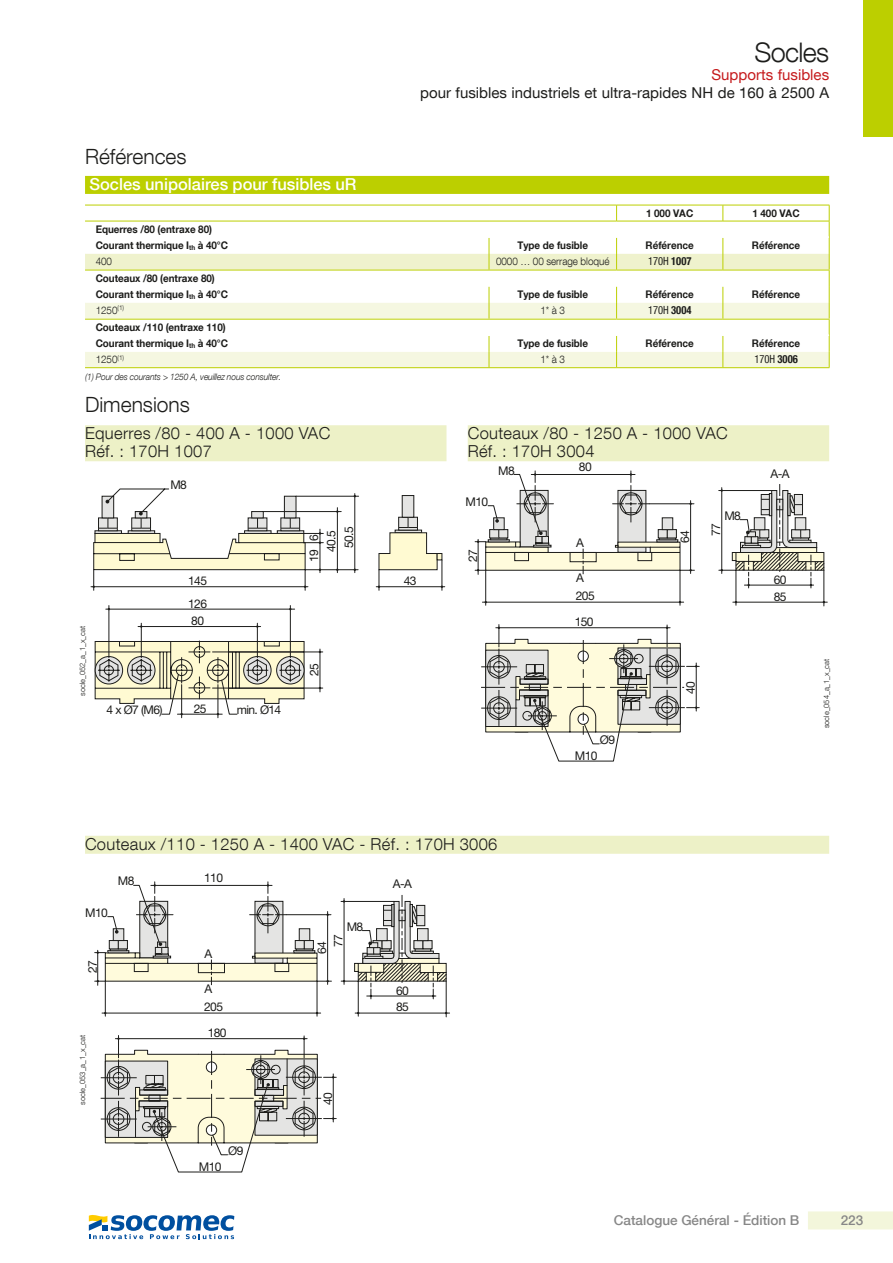
<style>
.page{position:relative;width:893px;height:1263px;background:#fff}
.page>*{position:absolute;margin:0;border:0;box-sizing:border-box;transform-origin:0 0}
.t1{font:300 27px "Helvetica Neue LT Com";letter-spacing:-.025em;color:#1d1d1b}
.t2{font:300 21px "Helvetica Neue LT Com";color:#1d1d1b}
.t3{font:300 16.5px/18px "Helvetica Neue LT Com";letter-spacing:.02em;color:#1d1d1b}
.t4{font:500 16.5px "Helvetica Neue LT Com";color:#fff}
.t5{font:15px "Helvetica Neue LT Com";color:#1d1d1b}
.t6{font:15px "Helvetica Neue LT Com";color:#c51a1c}
.t7{font:500 13.5px "Helvetica Neue LT Com";color:#878787}
.t8{font:12px/18.5px "Helvetica Neue LT Com";letter-spacing:-.05em;color:#1d1d1b}
.t9{font:condensed 11.25px "Helvetica Neue LT Com";color:#1d1d1b;scale:.94 1}
.t10{font:700 10.5px/16px "Helvetica Neue LT Com";letter-spacing:-.005em;color:#1d1d1b;scale:.94 1}
.t11{font:300 10.5px "Helvetica Neue LT Com";letter-spacing:-.005em;color:#1d1d1b;scale:.94 1}
.t12{font:italic 300 9px "Helvetica Neue LT Com";letter-spacing:-.015em;color:#1d1d1b;scale:.94 1}
.t13{font:300 7.5px "Helvetica Neue LT Com";color:#1d1d1b}
.s1{font-weight:700}
</style>
<div class="page">
<div style="left:808px;top:1211px;width:85px;height:18px;background:#f3f6db"></div>
<div style="left:863px;top:0;width:30px;height:136px;background:#bccf00"></div>
<div style="left:85px;top:176px;width:744px;height:18px;background:#bccf00"></div>
<svg style="left:85px;top:205px;width:745px;height:163px"></svg>
<hr style="left:85px;top:334px;width:404px;height:2px;background:#fff">
<hr style="left:489px;top:334px;width:128px;height:2px;background:#fff">
<hr style="left:617px;top:334px;width:106px;height:2px;background:#fff">
<hr style="left:723px;top:334px;width:106px;height:2px;background:#fff">
<div style="left:85px;top:425px;width:361px;height:36px;background:#edf1c7"></div>
<div style="left:468px;top:425px;width:361px;height:36px;background:#edf1c7"></div>
<div style="left:85px;top:836px;width:744px;height:18px;background:#edf1c7"></div>
<div style="left:255px;top:901px;width:28px;height:62px;background:#e4e4e3"></div>
<div style="left:295px;top:940px;width:10px;height:9px;border:1px solid #1d1d1b"></div>
<div style="left:304px;top:940px;width:10px;height:9px;border:1px solid #1d1d1b"></div>
<div style="left:299px;top:929px;width:11px;height:11px;background:#e4e4e3"></div>
<div style="left:299px;top:928px;width:11px;height:13px;border:1px solid #1d1d1b"></div>
<hr style="left:355px;top:1013px;width:95px;height:1px;background:#1d1d1b">
<hr style="left:102px;top:1013px;width:219px;height:1px;background:#1d1d1b">
<hr style="left:286px;top:914px;width:45px;height:1px;background:#1d1d1b">
<hr style="left:358px;top:981px;width:1px;height:35px;background:#1d1d1b">
<hr style="left:317px;top:981px;width:1px;height:35px;background:#1d1d1b">
<hr style="left:446px;top:981px;width:1px;height:36px;background:#1d1d1b">
<hr style="left:327px;top:911px;width:1px;height:73px;background:#1d1d1b">
<svg style="left:268px;top:1035px;width:68px;height:109px"></svg>
<svg style="left:136px;top:882px;width:37px;height:3px"></svg>
<svg style="left:250px;top:882px;width:36px;height:51px"></svg>
<svg style="left:341px;top:895px;width:106px;height:104px"></svg>
<svg style="left:268px;top:942px;width:63px;height:43px"></svg>
<svg style="left:94px;top:885px;width:174px;height:287px"></svg>
<hr style="left:733px;top:602px;width:94px;height:1px;background:#1d1d1b">
<hr style="left:736px;top:570px;width:1px;height:35px;background:#1d1d1b">
<hr style="left:824px;top:570px;width:1px;height:36px;background:#1d1d1b">
<svg style="left:719px;top:484px;width:106px;height:104px"></svg>
<svg style="left:475px;top:471px;width:224px;height:290px"></svg>
<hr style="left:181px;top:685px;width:1px;height:33px;background:#1d1d1b">
<hr style="left:218px;top:685px;width:1px;height:33px;background:#1d1d1b">
<hr style="left:91px;top:586px;width:217px;height:1px;background:#1d1d1b">
<svg style="left:93px;top:488px;width:352px;height:227px"></svg>
<svg style="left:89px;top:1215px;width:145px;height:24px"></svg>
<h2 class="t2" style="left:85px;top:144px;width:103px">Références</h2>
<h3 class="t4" style="left:89px;top:175px;width:269px">Socles unipolaires pour fusibles uR</h3>
<p class="t10" style="left:96px;top:221px;width:142px">Equerres /80 (entraxe 80)<br>Courant thermique I<sub>th</sub> à 40°C</p>
<h1 class="t1" style="left:754px;top:36px;width:76px">Socles</h1>
<h3 class="t6" style="left:711px;top:65px;width:119px">Supports fusibles</h3>
<h3 class="t5" style="left:420px;top:83px;width:411px">pour fusibles industriels et ultra-rapides NH de 160 à 2500 A</h3>
<p class="t10" style="left:646px;top:205px;width:52px">1 000 VAC</p>
<p class="t10" style="left:752px;top:205px;width:52px">1 400 VAC</p>
<p class="t10" style="left:517px;top:237px;width:77px">Type de fusible</p>
<p class="t10" style="left:646px;top:237px;width:53px">Référence</p>
<p class="t10" style="left:752px;top:237px;width:53px">Référence</p>
<p class="t11" style="left:96px;top:255px;width:19px">400</p>
<p class="t11" style="left:496px;top:255px;width:122px">0000 … 00 serrage bloqué</p>
<p class="t9" style="left:648px;top:255px;width:48px">170H <span class="s1">1007</span></p>
<p class="t10" style="left:96px;top:270px;width:142px">Couteaux /80 (entraxe 80)<br>Courant thermique I<sub>th</sub> à 40°C</p>
<p class="t10" style="left:517px;top:286px;width:77px">Type de fusible</p>
<p class="t10" style="left:646px;top:286px;width:53px">Référence</p>
<p class="t10" style="left:752px;top:286px;width:53px">Référence</p>
<p class="t11" style="left:96px;top:304px;width:32px">1250<sup>(1)</sup></p>
<p class="t11" style="left:540px;top:304px;width:28px">1* à 3</p>
<p class="t9" style="left:648px;top:304px;width:48px">170H <span class="s1">3004</span></p>
<p class="t10" style="left:96px;top:319px;width:142px">Couteaux /110 (entraxe 110)<br>Courant thermique I<sub>th</sub> à 40°C</p>
<p class="t10" style="left:517px;top:335px;width:77px">Type de fusible</p>
<p class="t10" style="left:646px;top:335px;width:53px">Référence</p>
<p class="t10" style="left:752px;top:335px;width:53px">Référence</p>
<p class="t11" style="left:96px;top:353px;width:32px">1250<sup>(1)</sup></p>
<p class="t11" style="left:540px;top:353px;width:28px">1* à 3</p>
<p class="t9" style="left:754px;top:353px;width:48px">170H <span class="s1">3006</span></p>
<p class="t12" style="left:85px;top:371px;width:210px">(1) Pour des courants &gt; 1250 A, veuillez nous consulter.</p>
<h2 class="t2" style="left:85px;top:391px;width:106px">Dimensions</h2>
<h3 class="t3" style="left:85px;top:424px;width:247px">Equerres /80 - 400 A - 1000 VAC<br>Réf. : 170H 1007</h3>
<h3 class="t3" style="left:468px;top:424px;width:261px">Couteaux /80 - 1250 A - 1000 VAC<br>Réf. : 170H 3004</h3>
<p class="t8" style="left:170px;top:475px;width:18px">M8</p>
<p class="t13" style="left:78px;top:696px;width:71px;rotate:-90deg">socle_052_a_1_x_cat</p>
<p class="t8" style="left:188px;top:571px;width:20px">145</p>
<p class="t8" style="left:191px;top:611px;width:14px">80</p>
<p class="t8" style="left:188px;top:594px;width:20px">126</p>
<p class="t8" style="left:107px;top:700px;width:58px">4 x Ø7 (M6)</p>
<p class="t8" style="left:194px;top:699px;width:14px">25</p>
<p class="t8" style="left:237px;top:700px;width:46px">min. Ø14</p>
<p class="t8" style="left:305px;top:552px;width:27px;line-height:17.4px;text-align:center;rotate:-90deg">6<br>40.5<br>50.5</p>
<p class="t8" style="left:304px;top:562px;width:14px;rotate:-90deg">19</p>
<p class="t8" style="left:305px;top:676px;width:14px;rotate:-90deg">25</p>
<p class="t8" style="left:404px;top:571px;width:14px">43</p>
<p class="t8" style="left:466px;top:492px;width:24px">M10</p>
<p class="t8" style="left:498px;top:461px;width:18px">M8</p>
<p class="t8" style="left:463px;top:562px;width:14px;rotate:-90deg">27</p>
<p class="t8" style="left:579px;top:457px;width:14px">80</p>
<p class="t8" style="left:576px;top:533px;width:9px">A</p>
<p class="t8" style="left:576px;top:568px;width:20px">A<br>205</p>
<p class="t8" style="left:575px;top:612px;width:20px">150</p>
<p class="t8" style="left:600px;top:730px;width:17px">Ø9</p>
<p class="t8" style="left:575px;top:746px;width:24px">M10</p>
<p class="t8" style="left:675px;top:543px;width:14px;rotate:-90deg">64</p>
<p class="t8" style="left:724px;top:506px;width:18px">M8</p>
<p class="t8" style="left:706px;top:536px;width:14px;rotate:-90deg">77</p>
<p class="t8" style="left:681px;top:694px;width:14px;rotate:-90deg">40</p>
<p class="t8" style="left:771px;top:464px;width:21px">A-A</p>
<p class="t8" style="left:774px;top:570px;width:14px">60</p>
<p class="t8" style="left:774px;top:587px;width:14px">85</p>
<h3 class="t3" style="left:85px;top:835px;width:414px">Couteaux /110 - 1250 A - 1400 VAC - Réf. : 170H 3006</h3>
<p class="t8" style="left:85px;top:903px;width:24px">M10</p>
<p class="t8" style="left:118px;top:872px;width:18px">M8</p>
<p class="t8" style="left:83px;top:973px;width:14px;rotate:-90deg">27</p>
<p class="t13" style="left:78px;top:1104px;width:71px;rotate:-90deg">socle_053_a_1_x_cat</p>
<p class="t8" style="left:204px;top:868px;width:20px">110</p>
<p class="t8" style="left:204px;top:944px;width:9px">A</p>
<p class="t8" style="left:204px;top:979px;width:20px">A<br>205</p>
<p class="t8" style="left:208px;top:1023px;width:20px">180</p>
<p class="t8" style="left:228px;top:1141px;width:17px">Ø9</p>
<p class="t8" style="left:199px;top:1157px;width:24px">M10</p>
<p class="t8" style="left:347px;top:917px;width:18px">M8</p>
<p class="t8" style="left:329px;top:947px;width:14px;rotate:-90deg">77</p>
<p class="t8" style="left:312px;top:954px;width:14px;rotate:-90deg">64</p>
<p class="t8" style="left:393px;top:875px;width:21px">A-A</p>
<p class="t8" style="left:396px;top:981px;width:14px">60</p>
<p class="t8" style="left:396px;top:998px;width:14px">85</p>
<p class="t8" style="left:318px;top:1105px;width:14px;rotate:-90deg">40</p>
<p class="t13" style="left:822px;top:728px;width:71px;rotate:-90deg">socle_054_a_1_x_cat</p>
<p class="t7" style="left:614px;top:1212px;width:187px">Catalogue Général - Édition B</p>
<p class="t7" style="left:841px;top:1212px;width:24px">223</p>
</div>
